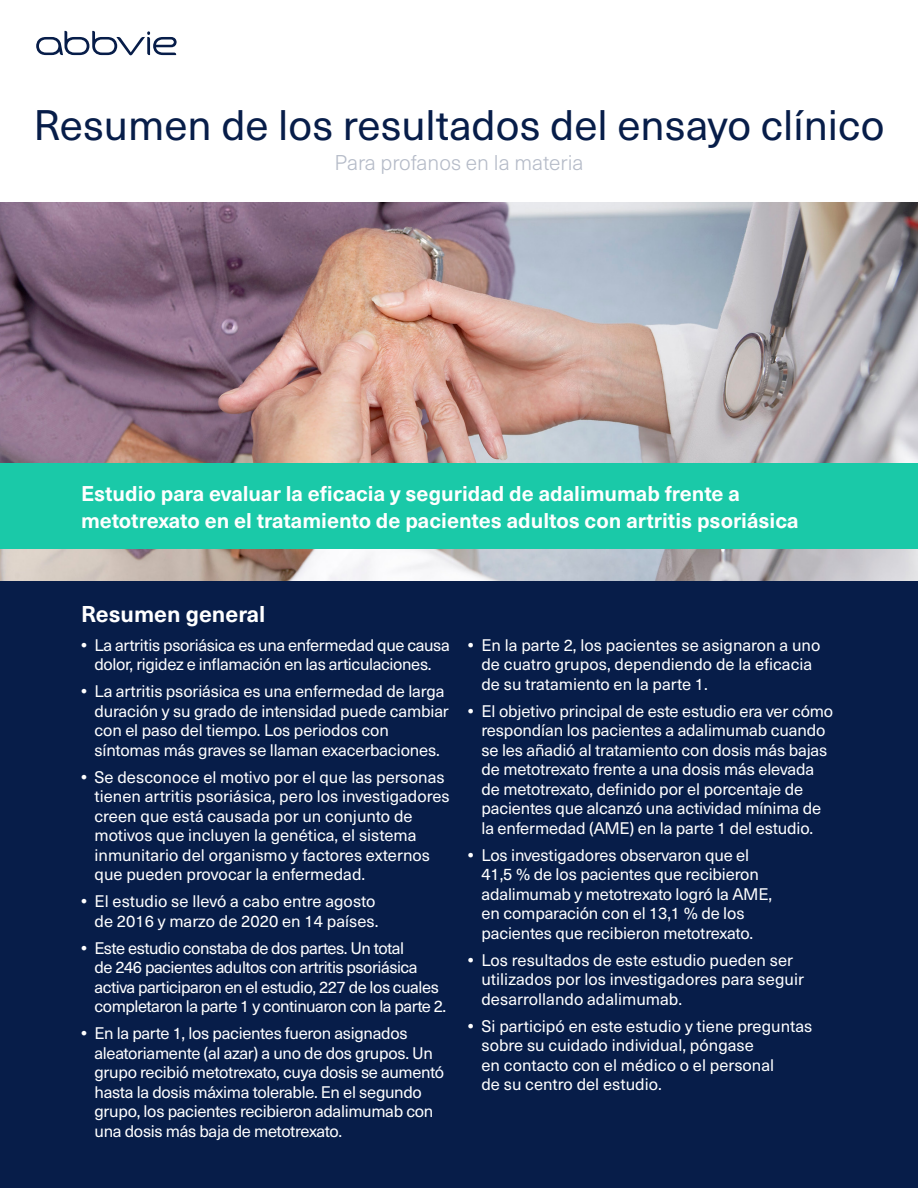
<style>
.page{position:relative;width:918px;height:1188px;background:#fff}
.page>*{position:absolute;margin:0;border:0;box-sizing:border-box;transform-origin:0 0}
.t1{font:42px "Neue Haas Unica Pro";color:#071d49}
.t2{font:700 22.5px "Neue Haas Unica Pro";color:#fff}
.t3{font:700 21px/27px "Neue Haas Unica Pro";color:#fff}
.t4{font:300 21px "Neue Haas Unica Pro";color:#b5bbc8}
.t5{font:16.5px/19.5px "Neue Haas Unica Pro";letter-spacing:-.01em;color:#fff}
.t6{font:16.5px/19.5px "Neue Haas Unica Pro";letter-spacing:-.03em;color:#fff}
.s1{font-weight:700}
</style>
<div class="page">
<div style="left:0;top:580px;width:918px;height:608px;background:#071d49"></div>
<img style="left:0;top:202px;width:918px;height:378px">
<div style="left:0;top:464px;width:918px;height:85px;background:#1ac9a8"></div>
<svg style="left:36px;top:31px;width:141px;height:24px"></svg>
<h1 class="t1" style="left:33px;top:100px;width:853px">Resumen de los resultados del ensayo clínico</h1>
<p class="t4" style="left:335px;top:150px;width:250px">Para profanos en la materia</p>
<p class="t3" style="left:81px;top:480px;width:719px">Estudio para evaluar la eficacia y seguridad de adalimumab frente a metotrexato en el tratamiento de pacientes adultos con artritis psoriásica</p>
<h2 class="t2" style="left:81px;top:600px;width:186px">Resumen general</h2>
<p class="t5" style="left:81px;top:635px;width:371px;text-align:center"><span class="s1">•</span> La artritis psoriásica es una enfermedad que causa dolor, rigidez e inflamación en las articulaciones.</p>
<p class="t5" style="left:94px;top:682px;width:356px;text-indent:-13px"><span class="s1">•</span> La artritis psoriásica es una enfermedad de larga duración y su grado de intensidad puede cambiar con el paso del tiempo. Los periodos con síntomas más graves se llaman exacerbaciones.</p>
<p class="t5" style="left:94px;top:767px;width:357px;text-indent:-13px"><span class="s1">•</span> Se desconoce el motivo por el que las personas tienen artritis psoriásica, pero los investigadores creen que está causada por un conjunto de motivos que incluyen la genética, el sistema inmunitario del organismo y factores externos que pueden provocar la enfermedad.</p>
<p class="t5" style="left:81px;top:892px;width:299px;text-align:right"><span class="s1">•</span> El estudio se llevó a cabo entre agosto de 2016 y marzo de 2020 en 14 países.</p>
<p class="t6" style="left:94px;top:938px;width:353px;text-indent:-13px"><span class="s1">•</span> Este estudio constaba de dos partes. Un total<br>de 246 pacientes adultos con artritis psoriásica activa participaron en el estudio, 227 de los cuales completaron la parte 1 y continuaron con la parte 2.</p>
<p class="t5" style="left:94px;top:1024px;width:351px;text-indent:-13px"><span class="s1">•</span> En la parte 1, los pacientes fueron asignados aleatoriamente (al azar) a uno de dos grupos. Un grupo recibió metotrexato, cuya dosis se aumentó hasta la dosis máxima tolerable. En el segundo grupo, los pacientes recibieron adalimumab con una dosis más baja de metotrexato.</p>
<p class="t5" style="left:481px;top:635px;width:340px;text-indent:-13px"><span class="s1">•</span> En la parte 2, los pacientes se asignaron a uno de cuatro grupos, dependiendo de la eficacia de su tratamiento en la parte 1.</p>
<p class="t5" style="left:481px;top:701px;width:353px;text-indent:-13px"><span class="s1">•</span> El objetivo principal de este estudio era ver cómo respondían los pacientes a adalimumab cuando se les añadió al tratamiento con dosis más bajas de metotrexato frente a una dosis más elevada de metotrexato, definido por el porcentaje de pacientes que alcanzó una actividad mínima de la enfermedad (AME) en la parte 1 del estudio.</p>
<p class="t5" style="left:481px;top:845px;width:292px;text-indent:-13px"><span class="s1">•</span> Los investigadores observaron que el 41,5 % de los pacientes que recibieron adalimumab y metotrexato logró la AME, en comparación con el 13,1 % de los pacientes que recibieron metotrexato.</p>
<p class="t5" style="left:481px;top:950px;width:324px;text-indent:-13px"><span class="s1">•</span> Los resultados de este estudio pueden ser utilizados por los investigadores para seguir desarrollando adalimumab.</p>
<p class="t5" style="left:481px;top:1016px;width:332px;text-indent:-13px"><span class="s1">•</span> Si participó en este estudio y tiene preguntas sobre su cuidado individual, póngase<br>en contacto con el médico o el personal<br>de su centro del estudio.</p>
</div>
